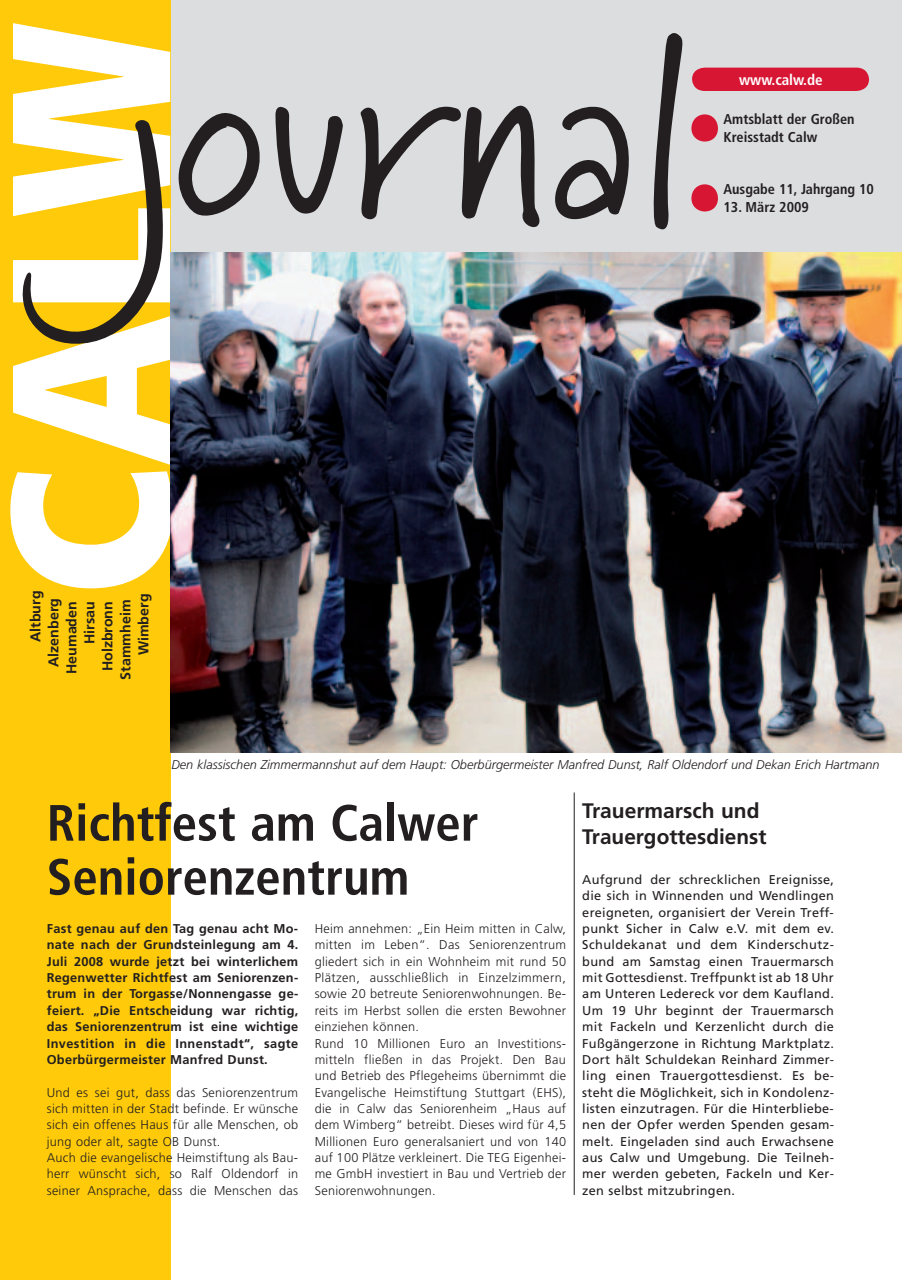
<style>
.page{position:relative;width:902px;height:1280px;background:#fff}
.page>*{position:absolute;margin:0;border:0;box-sizing:border-box;transform-origin:0 0}
.t1{font:700 condensed 51px/54px "Frutiger";color:#231f20}
.t2{font:700 21px/25.3px "Frutiger";color:#231f20}
.t3{font:700 condensed 15px "Frutiger";color:#fff}
.t4{font:700 condensed 14.25px/18px "Frutiger";color:#231f20}
.t5{font:700 14.25px "Frutiger";color:#231f20}
.t6{font:300 12.75px/16.4px "Frutiger";letter-spacing:.02em;color:#231f20}
.t7{font:12.75px/16.4px "Frutiger";letter-spacing:.02em;color:#231f20;text-align:justify}
.t8{font:700 12.75px/16.4px "Frutiger";letter-spacing:.02em;color:#231f20;text-align:justify}
.t9{font:italic 300 12.75px "Frutiger";color:#231f20}
</style>
<div class="page">
<div style="left:0;top:0;width:901px;height:252px;background:#dcdddf"></div>
<div style="left:0;top:0;width:170px;height:1279px;background:#feca0a"></div>
<hr style="left:573px;top:792px;width:1px;height:403px;background:#231f20">
<svg style="left:10px;top:471px;width:160px;height:117px"></svg>
<svg style="left:13px;top:23px;width:247px;height:442px"></svg>
<svg style="left:275px;top:106px;width:68px;height:108px"></svg>
<svg style="left:360px;top:33px;width:323px;height:197px"></svg>
<svg style="left:691px;top:114px;width:27px;height:97px"></svg>
<img style="left:170px;top:252px;width:731px;height:501px">
<div style="left:692px;top:68px;width:177px;height:23px;background:#d71634"></div>
<p class="t3" style="left:739px;top:74px;width:85px">www.calw.de</p>
<p class="t4" style="left:723px;top:111px;width:133px">Amtsblatt der Großen<br>Kreisstadt Calw</p>
<p class="t5" style="left:30px;top:642px;width:53px;rotate:-90deg">Altburg</p>
<p class="t5" style="left:48px;top:667px;width:70px;rotate:-90deg">Alzenberg</p>
<p class="t5" style="left:66px;top:674px;width:74px;rotate:-90deg">Heumaden</p>
<p class="t5" style="left:84px;top:644px;width:44px;rotate:-90deg">Hirsau</p>
<p class="t5" style="left:102px;top:671px;width:72px;rotate:-90deg">Holzbronn</p>
<p class="t5" style="left:120px;top:680px;width:82px;rotate:-90deg">Stammheim</p>
<p class="t5" style="left:138px;top:655px;width:63px;rotate:-90deg">Wimberg</p>
<p class="t4" style="left:723px;top:181px;width:152px">Ausgabe 11, Jahrgang 10</p>
<p class="t4" style="left:723px;top:199px;width:87px">13. März 2009</p>
<p class="t9" style="left:171px;top:760px;width:709px">Den klassischen Zimmermannshut auf dem Haupt: Oberbürgermeister Manfred Dunst, Ralf Oldendorf und Dekan Erich Hartmann</p>
<h2 class="t2" style="left:582px;top:800px;width:186px">Trauermarsch und<br>Trauergottesdienst</h2>
<p class="t7" style="left:582px;top:872px;width:253px">Aufgrund der schrecklichen Ereignisse, die sich in Winnenden und Wendlingen ereigneten, organisiert der Verein Treff&shy;punkt Sicher in Calw e.V. mit dem ev.<br>Schuldekanat und dem Kinderschutz&shy;bund am Samstag einen Trauermarsch mit Gottesdienst. Treffpunkt ist ab 18 Uhr am Unteren Ledereck vor dem Kaufland.<br>Um 19 Uhr beginnt der Trauermarsch mit Fackeln und Kerzenlicht durch die Fußgängerzone in Richtung Marktplatz.<br>Dort hält Schuldekan Reinhard Zimmer&shy;ling einen Trauergottesdienst. Es be&shy;steht die Möglichkeit, sich in Kondolenz&shy;listen einzutragen. Für die Hinterbliebe&shy;nen der Opfer werden Spenden gesam&shy;melt. Eingeladen sind auch Erwachsene aus Calw und Umgebung. Die Teilneh&shy;mer werden gebeten, Fackeln und Ker&shy;zen selbst mitzubringen.</p>
<h1 class="t1" style="left:47px;top:800px;width:433px">Richtfest am Calwer<br>Seniorenzentrum</h1>
<p class="t8" style="left:47px;top:921px;width:253px">Fast genau auf den Tag genau acht Mo&shy;nate nach der Grundsteinlegung am 4.<br>Juli 2008 wurde jetzt bei winterlichem Regenwetter Richtfest am Seniorenzen&shy;trum in der Torgasse/Nonnengasse ge&shy;feiert. „Die Entscheidung war richtig, das Seniorenzentrum ist eine wichtige Investition in die Innenstadt“, sagte Oberbürgermeister Manfred Dunst.</p>
<p class="t6" style="left:47px;top:1085px;width:253px">Und es sei gut, dass das Seniorenzentrum sich mitten in der Stadt befinde. Er wünsche sich ein offenes Haus für alle Menschen, ob jung oder alt, sagte OB Dunst.<br>Auch die evangelische Heimstiftung als Bau&shy;herr wünscht sich, so Ralf Oldendorf in seiner Ansprache, dass die Menschen das</p>
<p class="t6" style="left:315px;top:921px;width:253px">Heim annehmen: „Ein Heim mitten in Calw, mitten im Leben“. Das Seniorenzentrum gliedert sich in ein Wohnheim mit rund 50<br>Plätzen, ausschließlich in Einzelzimmern, sowie 20 betreute Seniorenwohnungen. Be&shy;reits im Herbst sollen die ersten Bewohner einziehen können.<br>Rund 10 Millionen Euro an Investitions&shy;mitteln fließen in das Projekt. Den Bau und Betrieb des Pflegeheims übernimmt die Evangelische Heimstiftung Stuttgart (EHS), die in Calw das Seniorenheim „Haus auf dem Wimberg“ betreibt. Dieses wird für 4,5<br>Millionen Euro generalsaniert und von 140 auf 100 Plätze verkleinert. Die TEG Eigenhei&shy;me GmbH investiert in Bau und Vertrieb der Seniorenwohnungen.</p>
</div>
